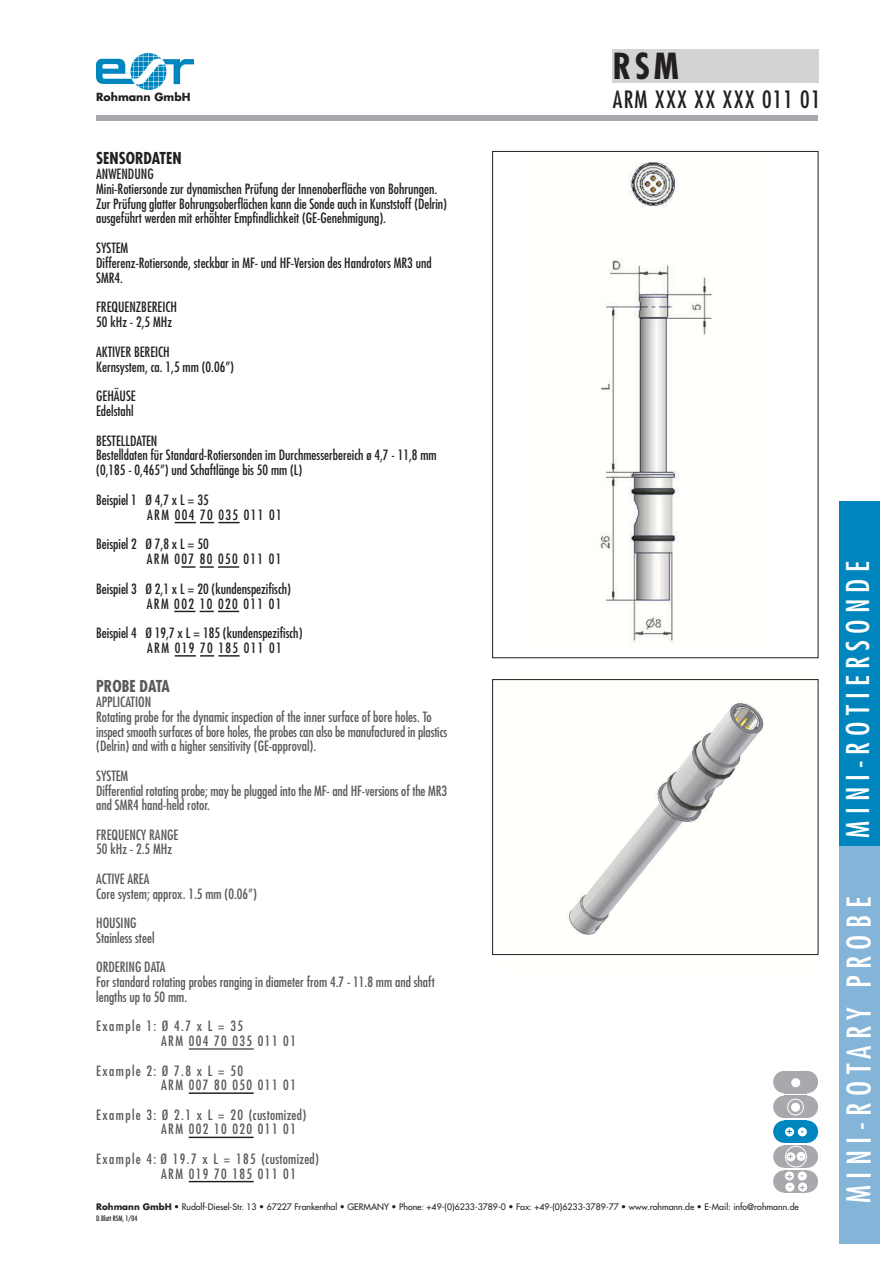
<style>
.page{position:relative;width:894px;height:1263px;background:#fff}
.page>*{position:absolute;margin:0;border:0;box-sizing:border-box;transform-origin:0 0}
.t1{font:700 condensed 34.95px "Futura";color:#231f20}
.t2{font:condensed 31.95px "Futura";letter-spacing:.2em;color:#fff}
.t3{font:condensed 30.6px "Futura";letter-spacing:.2em;color:#fff}
.t4{font:condensed 23.25px "Futura";letter-spacing:.05em;color:#231f20}
.t5{font:700 condensed 16.05px "Futura";color:#231f20}
.t6{font:700 condensed 16.05px "Futura";color:#58595b}
.t7{font:condensed 13.8px/14.9px "Futura";color:#231f20}
.t8{font:condensed 13.8px/14.7px "Futura";color:#58595b}
.t9{font:condensed 13.8px/14.7px "Futura";letter-spacing:.1em;color:#58595b}
.t10{font:condensed 13.8px/14.9px "Futura";letter-spacing:.1em;color:#231f20}
.t11{font:700 10.95px "Futura";color:#231f20}
.t12{font:700 9.6px "Times";color:#a7a9ac}
.t13{font:700 9.6px "Times";color:#0086be}
.t14{font:8.7px "Futura";color:#231f20}
.t15{font:condensed 7.2px "Futura";color:#231f20}
.s1{font-weight:700}
</style>
<div class="page">
<img style="left:503px;top:703px;width:310px;height:253px">
<img style="left:600px;top:162px;width:113px;height:481px">
<div style="left:612px;top:50px;width:206px;height:33px;background:#d1d3d4"></div>
<img style="left:96px;top:54px;width:97px;height:36px">
<div style="left:96px;top:115px;width:722px;height:6px;background:#a7a9ac"></div>
<svg style="left:175px;top:522px;width:65px;height:1px"></svg>
<svg style="left:181px;top:566px;width:33px;height:2px"></svg>
<hr style="left:218px;top:566px;width:21px;height:2px;background:#231f20">
<svg style="left:174px;top:611px;width:65px;height:1px"></svg>
<hr style="left:175px;top:655px;width:21px;height:2px;background:#231f20">
<svg style="left:200px;top:655px;width:14px;height:2px"></svg>
<hr style="left:218px;top:655px;width:22px;height:2px;background:#231f20">
<div style="left:840px;top:501px;width:40px;height:346px;background:#0086be"></div>
<div style="left:840px;top:846px;width:40px;height:398px;background:#84b5d9"></div>
<div style="left:492px;top:151px;width:326px;height:507px;border:1px solid #231f20"></div>
<hr style="left:189px;top:1048px;width:65px;height:2px;background:#58595b">
<hr style="left:189px;top:1092px;width:65px;height:2px;background:#231f20">
<hr style="left:189px;top:1137px;width:65px;height:1px;background:#231f20">
<hr style="left:189px;top:1181px;width:65px;height:1px;background:#231f20">
<div style="left:492px;top:679px;width:326px;height:276px;border:1px solid #231f20"></div>
<div style="left:773px;top:1170px;width:23px;height:23px;background:#a7a9ac;border-radius:50%"></div>
<div style="left:784px;top:1170px;width:23px;height:23px;background:#a7a9ac"></div>
<div style="left:796px;top:1170px;width:22px;height:23px;background:#a7a9ac;border-radius:50%"></div>
<div style="left:798px;top:1171px;width:9px;height:10px;background:#fff;border-radius:50%"></div>
<div style="left:785px;top:1171px;width:9px;height:10px;background:#fff;border-radius:50%"></div>
<div style="left:798px;top:1183px;width:9px;height:9px;background:#fff;border-radius:50%"></div>
<div style="left:785px;top:1183px;width:9px;height:9px;background:#fff;border-radius:50%"></div>
<div style="left:773px;top:1145px;width:23px;height:23px;background:#a7a9ac;border-radius:50%"></div>
<svg style="left:785px;top:1145px;width:19px;height:23px"></svg>
<div style="left:796px;top:1145px;width:22px;height:23px;background:#a7a9ac;border-radius:50%"></div>
<div style="left:797px;top:1152px;width:9px;height:9px;background:#fff;border-radius:50%"></div>
<div style="left:786px;top:1152px;width:9px;height:9px;background:#fff;border-radius:50%"></div>
<div style="left:785px;top:1146px;width:22px;height:21px;border:1px solid #fff;border-radius:50%"></div>
<div style="left:773px;top:1121px;width:23px;height:22px;background:#0086be;border-radius:50%"></div>
<div style="left:784px;top:1120px;width:23px;height:23px;background:#0086be"></div>
<div style="left:796px;top:1120px;width:22px;height:23px;background:#0086be;border-radius:50%"></div>
<div style="left:798px;top:1127px;width:9px;height:9px;background:#fff;border-radius:50%"></div>
<div style="left:785px;top:1127px;width:9px;height:9px;background:#fff;border-radius:50%"></div>
<div style="left:773px;top:1096px;width:23px;height:22px;background:#a7a9ac;border-radius:50%"></div>
<div style="left:784px;top:1096px;width:23px;height:22px;background:#a7a9ac"></div>
<div style="left:796px;top:1096px;width:22px;height:22px;background:#a7a9ac;border-radius:50%"></div>
<div style="left:791px;top:1103px;width:9px;height:9px;background:#fff;border-radius:50%"></div>
<div style="left:787px;top:1099px;width:17px;height:16px;border:1px solid #fff;border-radius:50%"></div>
<div style="left:773px;top:1071px;width:23px;height:22px;background:#a7a9ac;border-radius:50%"></div>
<div style="left:784px;top:1071px;width:23px;height:22px;background:#a7a9ac"></div>
<div style="left:796px;top:1071px;width:22px;height:22px;background:#a7a9ac;border-radius:50%"></div>
<div style="left:791px;top:1078px;width:9px;height:9px;background:#fff;border-radius:50%"></div>
<p class="t11" style="left:96px;top:92px;width:96px">Rohmann GmbH</p>
<p class="t5" style="left:96px;top:151px;width:87px">SENSORDATEN</p>
<p class="t7" style="left:96px;top:168px;width:352px">ANWENDUNG<br>Mini-Rotiersonde zur dynamischen Prüfung der Innenoberfläche von Bohrungen.<br>Zur Prüfung glatter Bohrungsoberflächen kann die Sonde auch in Kunststoff (Delrin) ausgeführt werden mit erhöhter Empfindlichkeit (GE-Genehmigung).</p>
<p class="t7" style="left:96px;top:242px;width:337px">SYSTEM<br>Differenz-Rotiersonde, steckbar in MF- und HF-Version des Handrotors MR3 und<br>SMR4.</p>
<p class="t7" style="left:96px;top:301px;width:82px">FREQUENZBEREICH<br>50 kHz - 2,5 MHz</p>
<p class="t7" style="left:96px;top:345px;width:139px">AKTIVER BEREICH<br>Kernsystem, ca. 1,5 mm (0.06”)</p>
<p class="t7" style="left:96px;top:390px;width:41px">GEHÄUSE<br>Edelstahl</p>
<p class="t7" style="left:96px;top:434px;width:342px">BESTELLDATEN<br>Bestelldaten für Standard-Rotiersonden im Durchmesserbereich ø 4,7 - 11,8 mm (0,185 - 0,465”) und Schaftlänge bis 50 mm (L)</p>
<p class="t10" style="left:147px;top:493px;width:136px;text-indent:-51px">Beispiel 1 Ø 4,7 x L = 35<br>ARM 004 70 035 011 01</p>
<p class="t10" style="left:147px;top:538px;width:136px;text-indent:-51px">Beispiel 2 Ø 7,8 x L = 50<br>ARM 007 80 050 011 01</p>
<p class="t7" style="left:147px;top:582px;width:146px;text-indent:-51px">Beispiel 3 Ø 2,1 x L = 20 (kundenspezifisch)<br>ARM 002 10 020 011 01</p>
<p class="t7" style="left:147px;top:627px;width:157px;text-indent:-51px">Beispiel 4 Ø 19,7 x L = 185 (kundenspezifisch)<br>ARM 019 70 185 011 01</p>
<p class="t6" style="left:96px;top:679px;width:75px">PROBE DATA</p>
<p class="t8" style="left:96px;top:696px;width:353px">APPLICATION<br>Rotating probe for the dynamic inspection of the inner surface of bore holes. To inspect smooth surfaces of bore holes, the probes can also be manufactured in plastics (Delrin) and with a higher sensitivity (GE-approval).</p>
<p class="t8" style="left:96px;top:769px;width:353px">SYSTEM<br>Differential rotating probe; may be plugged into the MF- and HF-versions of the MR3 and SMR4 hand-held rotor.</p>
<p class="t8" style="left:96px;top:828px;width:84px">FREQUENCY RANGE<br>50 kHz - 2.5 MHz</p>
<p class="t8" style="left:96px;top:873px;width:162px">ACTIVE AREA<br>Core system; approx. 1.5 mm (0.06”)</p>
<p class="t8" style="left:96px;top:917px;width:60px">HOUSING<br>Stainless steel</p>
<p class="t8" style="left:96px;top:961px;width:340px">ORDERING DATA<br>For standard rotating probes ranging in diameter from 4.7 - 11.8 mm and shaft lengths up to 50 mm.</p>
<p class="t9" style="left:161px;top:1020px;width:136px;text-indent:-65px">Example 1: Ø 4.7 x L = 35<br>ARM 004 70 035 011 01</p>
<p class="t9" style="left:161px;top:1064px;width:136px;text-indent:-65px">Example 2: Ø 7.8 x L = 50<br>ARM 007 80 050 011 01</p>
<p class="t9" style="left:161px;top:1108px;width:147px;text-indent:-65px">Example 3: Ø 2.1 x L = 20 (customized)<br>ARM 002 10 020 011 01</p>
<p class="t9" style="left:161px;top:1153px;width:159px;text-indent:-65px">Example 4: Ø 19.7 x L = 185 (customized)<br>ARM 019 70 185 011 01</p>
<h1 class="t1" style="left:613px;top:51px;width:68px">RSM</h1>
<h3 class="t4" style="left:613px;top:88px;width:209px">ARM XXX XX XXX 011 01</h3>
<p class="t13" style="left:787px;top:1127px;width:19px">+ -</p>
<p class="t12" style="left:788px;top:1152px;width:17px">+ -</p>
<p class="t12" style="left:787px;top:1171px;width:18px">+ -</p>
<p class="t12" style="left:788px;top:1182px;width:18px">- +</p>
<p class="t14" style="left:96px;top:1202px;width:704px"><span class="s1">Rohmann GmbH</span> • Rudolf-Diesel-Str. 13 • 67227 Frankenthal • GERMANY • Phone: +49-(0)6233-3789-0 • Fax: +49-(0)6233-3789-77 • www.rohmann.de • E-Mail: info@rohmann.de</p>
<p class="t15" style="left:96px;top:1215px;width:43px">D.Blatt RSM, 1/04</p>
<h3 class="t3" style="left:844px;top:838px;width:278px;rotate:-90deg">MINI-ROTIERSONDE</h3>
<h2 class="t2" style="left:844px;top:1203px;width:307px;rotate:-90deg">MINI-ROTARY PROBE</h2>
</div>
